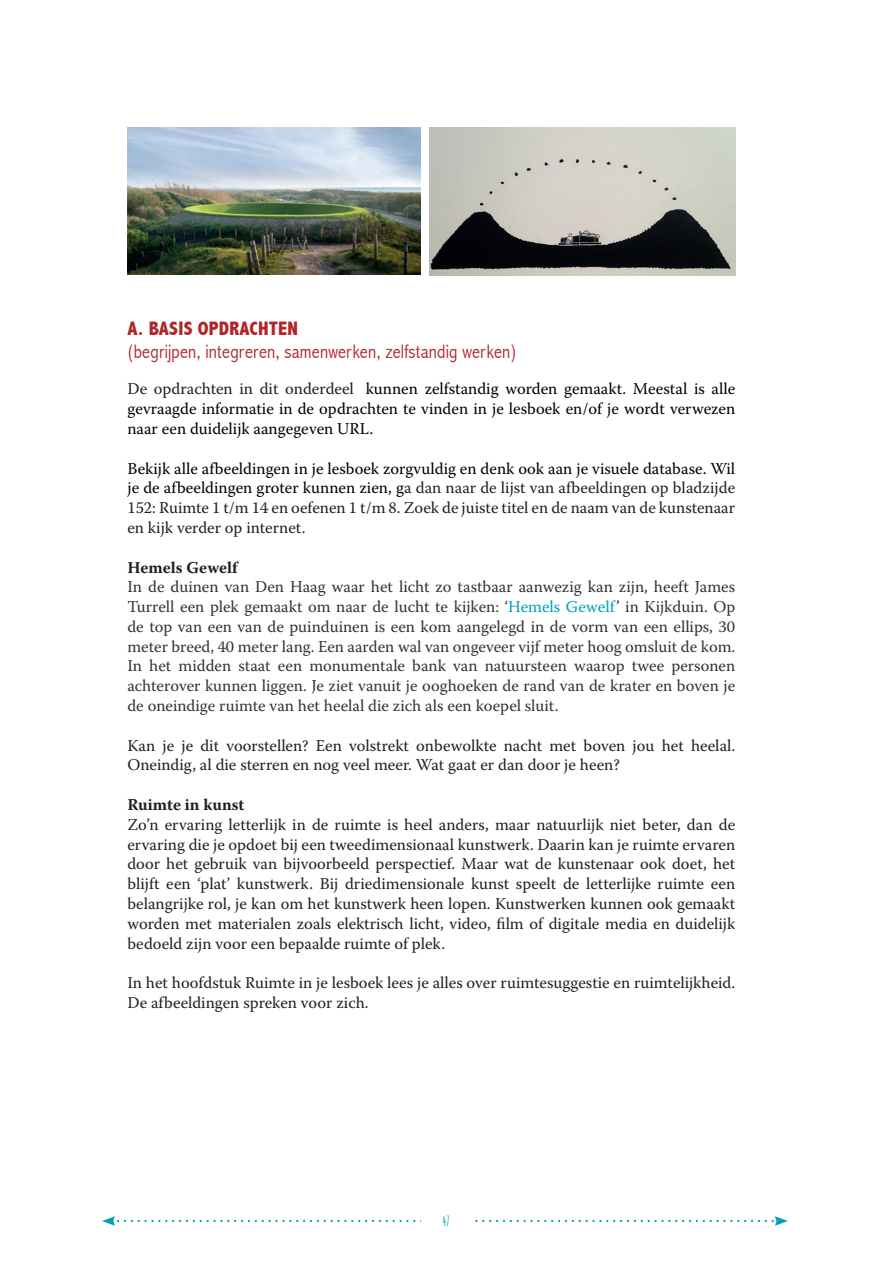
<style>
.page{position:relative;width:893px;height:1263px;background:#fff}
.page>*{position:absolute;margin:0;border:0;box-sizing:border-box;transform-origin:0 0}
.t1{font:300 condensed 19.5px "Abadi";letter-spacing:.01em;color:#af262a}
.t2{font:800 condensed 19.5px "Abadi";letter-spacing:.01em;color:#af262a}
.t3{font:16.5px/19.8px "Warnock Pro";color:#231f20;text-align:justify}
.t4{font:16.5px/19.8px "Warnock Pro";color:#333;text-align:justify}
.t5{font:16.5px/19.8px "Warnock Pro";color:#000;text-align:justify}
.t6{font:700 16.5px "Warnock Pro";color:#231f20}
.t7{font:700 13.5px "Amatic";color:#00a3b3}
.s1{color:#231f20}
.s2{color:#000}
.s3{color:#00a3b3}
</style>
<div class="page">
<svg style="left:102px;top:1216px;width:686px;height:10px"></svg>
<div style="left:421px;top:1212px;width:52px;height:19px;background:#fff"></div>
<img style="left:127px;top:128px;width:294px;height:147px">
<img style="left:429px;top:128px;width:306px;height:147px">
<p class="t2" style="left:127px;top:317px;width:177px">M-+&gt;M'C'+592IM@A!?=+</p>
<p class="t1" style="left:127px;top:341px;width:391px">B-.D,5E7.2C$520.D,.,.2C$("#.2F.,G.2C$H.'I(0"2/5D$F.,G.2J</p>
<p class="t5" style="left:127px;top:379px;width:609px"><span class="s1">De opdrachten in dit onderdeel</span> kunnen zelfstandig worden gemaakt. Meestal is alle gevraagde informatie in de opdrachten te vinden in je lesboek en/of je wordt verwezen naar een duidelijk aangegeven URL.</p>
<p class="t3" style="left:127px;top:458px;width:609px"><span class="s2">Bekijk alle afbeeldingen in je lesboek zorgvuldig en denk ook aan je visuele database. Wil je de afbeeldingen groter kunnen zien, g</span>a dan naar de lijst van afbeeldingen op bladzijde 152: Ruimte 1 t/m 14 en oefenen 1 t/m 8. Zoek de juiste titel en de naam van de kunstenaar en kijk verder op internet.</p>
<p class="t6" style="left:127px;top:557px;width:112px">Hemels Gewelf</p>
<p class="t4" style="left:127px;top:577px;width:609px">In de duinen van Den Haag waar het licht zo tastbaar aanwezig kan zijn, heeft James Turrell een plek gemaakt om naar de lucht te kijken: ‘<span class="s3">Hemels Gewelf</span><span class="s1">’</span> in Kijkduin. Op de top van een van de puinduinen is een kom aangelegd in de vorm van een ellips, 30 meter breed, 40 meter lang. Een aarden wal van ongeveer vijf meter hoog omsluit de kom.<br>In het midden staat een monumentale bank van natuursteen waarop twee personen achterover kunnen liggen. Je ziet vanuit je ooghoeken de rand van de krater en boven je de oneindige ruimte van het heelal die zich als een koepel sluit.</p>
<p class="t3" style="left:127px;top:735px;width:609px">Kan je je dit voorstellen? Een volstrekt onbewolkte nacht met boven jou het heelal.<br>Oneindig, al die sterren en nog veel meer. Wat gaat er dan door je heen?</p>
<p class="t6" style="left:127px;top:795px;width:119px">Ruimte in kunst</p>
<p class="t3" style="left:127px;top:814px;width:609px">Zo’n ervaring letterlijk in de ruimte is heel anders, maar natuurlijk niet beter, dan de ervaring die je opdoet bij een tweedimensionaal kunstwerk. Daarin kan je ruimte ervaren door het gebruik van bijvoorbeeld perspectief. Maar wat de kunstenaar ook doet, het blijft een ‘plat’ kunstwerk. Bij driedimensionale kunst speelt de letterlijke ruimte een belangrijke rol, je kan om het kunstwerk heen lopen. Kunstwerken kunnen ook gemaakt worden met materialen zoals elektrisch licht, video, film of digitale media en duidelijk bedoeld zijn voor een bepaalde ruimte of plek.</p>
<p class="t3" style="left:127px;top:972px;width:609px">In het hoofdstuk Ruimte in je lesboek lees je alles over ruimtesuggestie en ruimtelijkheid.<br>De afbeeldingen spreken voor zich.</p>
<p class="t7" style="left:443px;top:1211px;width:10px">/="</p>
</div>
